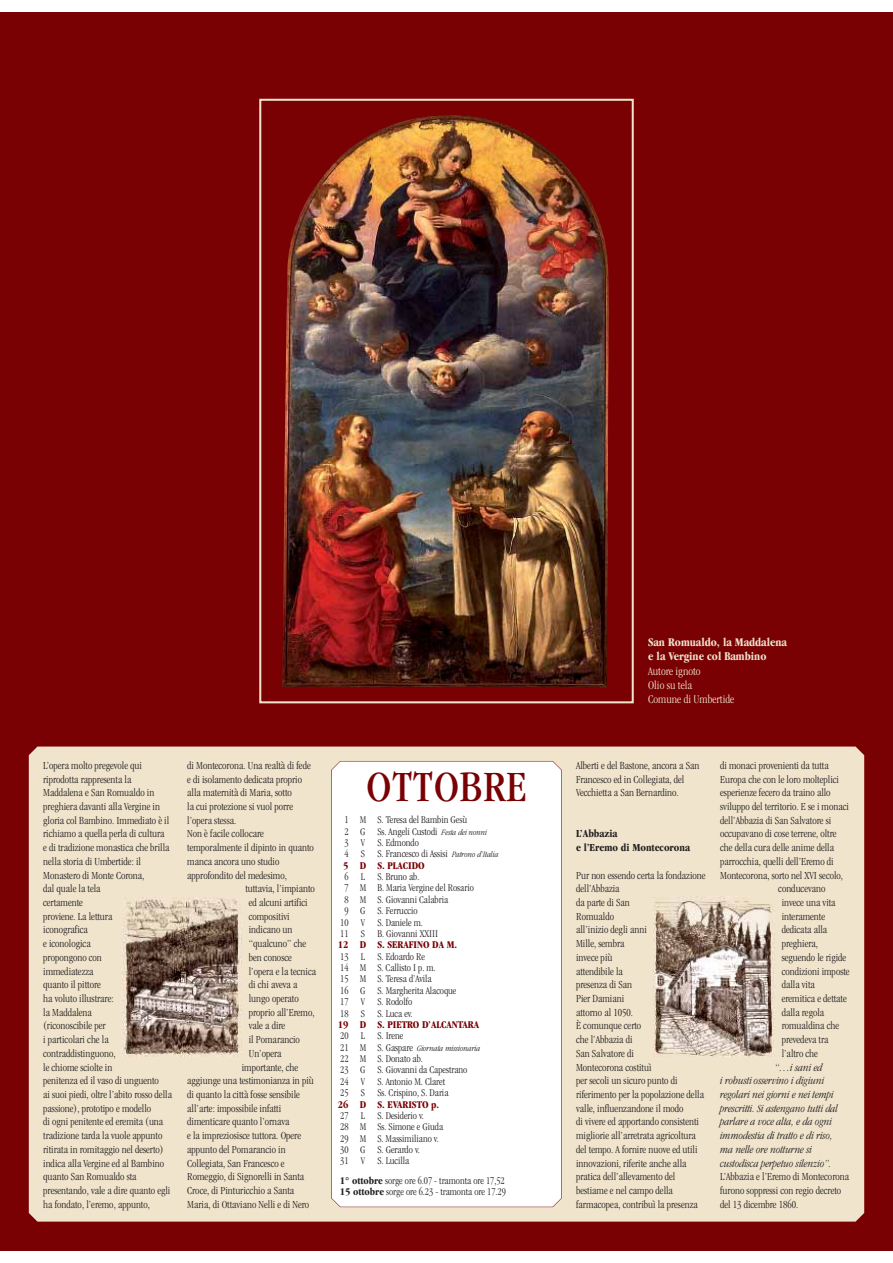
<style>
.page{position:relative;width:893px;height:1263px;background:#fff}
.page>*{position:absolute;margin:0;border:0;box-sizing:border-box;transform-origin:0 0}
.t1{font:condensed 44.7px "Garamond";letter-spacing:.02em;color:#790003}
.t2{font:700 condensed 12.15px/14.2px "Garamond";color:#f0e4cc}
.t3{font:300 condensed 12.15px/14.2px "Garamond";color:#f0e4cc}
.t4{font:300 condensed 11.1px/13.6px "Garamond";color:#231f20}
.t5{font:italic 300 condensed 11.1px/13.6px "Garamond";color:#231f20}
.t6{font:700 condensed 11.1px/13.6px "Garamond";color:#231f20}
.t7{font:300 condensed 10.65px/11.4px "Garamond";color:#231f20}
.t8{font:700 condensed 10.65px "Garamond";color:#790004}
.t9{font:italic 300 condensed 8.7px "Garamond";color:#231f20}
.s1{font-style:italic;font-size:8.7px}
.s2{font-weight:700;color:#790004}
.s3{font-style:normal;font-size:10.65px}
.s4{font-weight:700}
</style>
<div class="page">
<div style="left:0;top:12px;width:892px;height:1238px;background:#790003"></div>
<div style="left:29px;top:747px;width:835px;height:475px;background:#f0e4cc"></div>
<div style="left:331px;top:761px;width:230px;height:446px;background:#fff"></div>
<img style="left:282px;top:115px;width:326px;height:573px">
<img style="left:122px;top:897px;width:120px;height:160px">
<img style="left:654px;top:896px;width:120px;height:161px">
<div style="left:259px;top:99px;width:374px;height:604px;border:2px solid #f0e4cc"></div>
<p class="t4" style="left:43px;top:759px;width:130px">L’opera molto pregevole qui riprodotta rappresenta la<br>Maddalena e San Romualdo in preghiera davanti alla Vergine in gloria col Bambino. Immediato è il richiamo a quella perla di cultura<br>e di tradizione monastica che brilla nella storia di Umbertide: il<br>Monastero di Monte Corona,<br>dal quale la tela<br>certamente<br>proviene. La lettura<br>iconografica<br>e iconologica<br>propongono con<br>immediatezza<br>quanto il pittore<br>ha voluto illustrare:<br>la Maddalena<br>(riconoscibile per<br>i particolari che la contraddistinguono,<br>le chiome sciolte in<br>penitenza ed il vaso di unguento<br>ai suoi piedi, oltre l’abito rosso della passione), prototipo e modello<br>di ogni penitente ed eremita (una tradizione tarda la vuole appunto ritirata in romitaggio nel deserto) indica alla Vergine ed al Bambino quanto San Romualdo sta presentando, vale a dire quanto egli ha fondato, l’eremo, appunto,</p>
<p class="t4" style="left:187px;top:759px;width:125px">di Montecorona. Una realtà di fede</p>
<p class="t4" style="left:187px;top:773px;width:116px">e di isolamento dedicata proprio</p>
<p class="t4" style="left:187px;top:787px;width:106px">alla maternità di Maria, sotto</p>
<p class="t4" style="left:187px;top:800px;width:107px">la cui protezione si vuol porre</p>
<p class="t4" style="left:187px;top:814px;width:51px">l’opera stessa.</p>
<p class="t4" style="left:187px;top:828px;width:78px">Non è facile collocare</p>
<p class="t4" style="left:187px;top:842px;width:128px">temporalmente il dipinto in quanto</p>
<p class="t4" style="left:187px;top:855px;width:94px">manca ancora uno studio</p>
<p class="t4" style="left:187px;top:869px;width:101px">approfondito del medesimo,</p>
<p class="t4" style="left:245px;top:883px;width:71px">tuttavia, l’impianto</p>
<p class="t4" style="left:249px;top:896px;width:60px">ed alcuni artifici</p>
<p class="t4" style="left:249px;top:910px;width:42px">compositivi</p>
<p class="t4" style="left:249px;top:924px;width:45px">indicano un</p>
<p class="t4" style="left:249px;top:938px;width:59px">“qualcuno” che</p>
<p class="t4" style="left:249px;top:951px;width:45px">ben conosce</p>
<p class="t4" style="left:249px;top:965px;width:69px">l’opera e la tecnica</p>
<p class="t4" style="left:249px;top:979px;width:50px">di chi aveva a</p>
<p class="t4" style="left:249px;top:992px;width:51px">lungo operato</p>
<p class="t4" style="left:249px;top:1006px;width:67px">proprio all’Eremo,</p>
<p class="t4" style="left:249px;top:1020px;width:38px">vale a dire</p>
<p class="t4" style="left:249px;top:1034px;width:53px">il Pomarancio</p>
<p class="t4" style="left:249px;top:1047px;width:34px">Un’opera</p>
<p class="t4" style="left:242px;top:1061px;width:58px">importante, che</p>
<p class="t4" style="left:187px;top:1075px;width:128px">aggiunge una testimonianza in più</p>
<p class="t4" style="left:187px;top:1088px;width:114px">di quanto la città fosse sensibile</p>
<p class="t4" style="left:187px;top:1102px;width:95px">all’arte: impossibile infatti</p>
<p class="t4" style="left:187px;top:1116px;width:104px">dimenticare quanto l’ornava</p>
<p class="t4" style="left:187px;top:1130px;width:115px">e la impreziosisce tuttora. Opere</p>
<p class="t4" style="left:187px;top:1143px;width:100px">appunto del Pomarancio in</p>
<p class="t4" style="left:187px;top:1157px;width:99px">Collegiata, San Francesco e</p>
<p class="t4" style="left:187px;top:1171px;width:118px">Romeggio, di Signorelli in Santa</p>
<p class="t4" style="left:187px;top:1184px;width:109px">Croce, di Pinturicchio a Santa</p>
<p class="t4" style="left:187px;top:1198px;width:123px">Maria, di Ottaviano Nelli e di Nero</p>
<h1 class="t1" style="left:366px;top:770px;width:161px">OTTOBRE</h1>
<p class="t7" style="left:343px;top:815px;width:157px">1 M S. Teresa del Bambin Gesù<br>2 G Ss. Angeli Custodi <span class="s1">Festa dei nonni<br></span>3 V S. Edmondo<br>4 S S. Francesco di Assisi <span class="s1">Patrono d’Italia<br></span><span class="s2">5 D S. PLACIDO</span></p>
<p class="t7" style="left:344px;top:872px;width:76px">6 L S. Bruno ab.</p>
<p class="t7" style="left:344px;top:883px;width:131px">7 M B. Maria Vergine del Rosario</p>
<p class="t7" style="left:344px;top:895px;width:105px">8 M S. Giovanni Calabria</p>
<p class="t7" style="left:344px;top:906px;width:75px">9 G S. Ferruccio</p>
<p class="t7" style="left:340px;top:917px;width:84px">10 V S. Daniele m.</p>
<p class="t7" style="left:340px;top:929px;width:99px">11 S B. Giovanni XXIII</p>
<p class="t8" style="left:338px;top:941px;width:121px">12 D S. SERAFINO DA M.</p>
<p class="t7" style="left:340px;top:951px;width:118px">13 L S. Edoardo Re<br>14 M S. Callisto I p. m.<br>15 M S. Teresa d’Avila<br>16 G S. Margherita Alacoque<br>17 V S. Rodolfo<br>18 S S. Luca ev.</p>
<p class="t8" style="left:338px;top:1021px;width:143px">19 D S. PIETRO D’ALCANTARA</p>
<p class="t7" style="left:340px;top:1031px;width:65px">20 L S. Irene</p>
<p class="t9" style="left:340px;top:1045px;width:142px"><span class="s3">21 M S. Gaspare</span> Giornata missionaria</p>
<p class="t7" style="left:340px;top:1054px;width:129px">22 M S. Donato ab.<br>23 G S. Giovanni da Capestrano<br>24 V S. Antonio M. Claret<br>25 S Ss. Crispino, S. Daria</p>
<p class="t8" style="left:338px;top:1100px;width:103px">26 D S. EVARISTO p.</p>
<p class="t7" style="left:340px;top:1111px;width:104px">27 L S. Desiderio v.<br>28 M Ss. Simone e Giuda<br>29 M S. Massimiliano v.<br>30 G S. Gerardo v.<br>31 V S. Lucilla</p>
<p class="t7" style="left:340px;top:1176px;width:167px"><span class="s4">1° ottobre</span> sorge ore 6.07 - tramonta ore 17,52<br><span class="s4">15 ottobre</span> sorge ore 6.23 - tramonta ore 17.29</p>
<p class="t2" style="left:648px;top:636px;width:140px">San Romualdo, la Maddalena e la Vergine col Bambino</p>
<p class="t3" style="left:648px;top:665px;width:87px">Autore ignoto<br>Olio su tela<br>Comune di Umbertide</p>
<p class="t4" style="left:576px;top:759px;width:125px">Alberti e del Bastone, ancora a San<br>Francesco ed in Collegiata, del<br>Vecchietta a San Bernardino.</p>
<p class="t6" style="left:576px;top:828px;width:115px">L’Abbazia<br>e l’Eremo di Montecorona</p>
<p class="t4" style="left:576px;top:869px;width:131px">Pur non essendo certa la fondazione dell’Abbazia<br>da parte di San<br>Romualdo<br>all’inizio degli anni<br>Mille, sembra<br>invece più<br>attendibile la<br>presenza di San<br>Pier Damiani<br>attorno al 1050.<br>È comunque certo<br>che l’Abbazia di<br>San Salvatore di<br>Montecorona costituì<br>per secoli un sicuro punto di riferimento per la popolazione della valle, influenzandone il modo<br>di vivere ed apportando consistenti migliorie all’arretrata agricoltura del tempo. A fornire nuove ed utili innovazioni, riferite anche alla pratica dell’allevamento del bestiame e nel campo della farmacopea, contribuì la presenza</p>
<p class="t4" style="left:720px;top:759px;width:110px">di monaci provenienti da tutta</p>
<p class="t4" style="left:720px;top:773px;width:120px">Europa che con le loro molteplici</p>
<p class="t4" style="left:720px;top:787px;width:112px">esperienze fecero da traino allo</p>
<p class="t4" style="left:720px;top:800px;width:130px">sviluppo del territorio. E se i monaci</p>
<p class="t4" style="left:720px;top:814px;width:113px">dell’Abbazia di San Salvatore si</p>
<p class="t4" style="left:720px;top:828px;width:118px">occupavano di cose terrene, oltre</p>
<p class="t4" style="left:720px;top:842px;width:115px">che della cura delle anime della</p>
<p class="t4" style="left:720px;top:855px;width:115px">parrocchia, quelli dell’Eremo di</p>
<p class="t4" style="left:720px;top:869px;width:124px">Montecorona, sorto nel XVI secolo,</p>
<p class="t4" style="left:778px;top:883px;width:49px">conducevano</p>
<p class="t4" style="left:781px;top:896px;width:55px">invece una vita</p>
<p class="t4" style="left:781px;top:910px;width:45px">interamente</p>
<p class="t4" style="left:781px;top:924px;width:47px">dedicata alla</p>
<p class="t4" style="left:781px;top:938px;width:38px">preghiera,</p>
<p class="t4" style="left:781px;top:951px;width:66px">seguendo le rigide</p>
<p class="t4" style="left:781px;top:965px;width:69px">condizioni imposte</p>
<p class="t4" style="left:781px;top:979px;width:35px">dalla vita</p>
<p class="t4" style="left:781px;top:992px;width:67px">eremitica e dettate</p>
<p class="t4" style="left:781px;top:1006px;width:44px">dalla regola</p>
<p class="t4" style="left:781px;top:1020px;width:59px">romualdina che</p>
<p class="t4" style="left:781px;top:1034px;width:48px">prevedeva tra</p>
<p class="t4" style="left:781px;top:1047px;width:38px">l’altro che</p>
<p class="t5" style="left:720px;top:1061px;width:119px;text-indent:55px">“…i sani ed<br>i robusti osservino i digiuni regolari nei giorni e nei tempi prescritti. Si astengano tutti dal parlare a voce alta, e da ogni immodestia di tratto e di riso, ma nelle ore notturne si custodisca perpetuo silenzio”.</p>
<p class="t4" style="left:720px;top:1171px;width:130px">L’Abbazia e l’Eremo di Montecorona furono soppressi con regio decreto del 13 dicembre 1860.</p>
</div>
